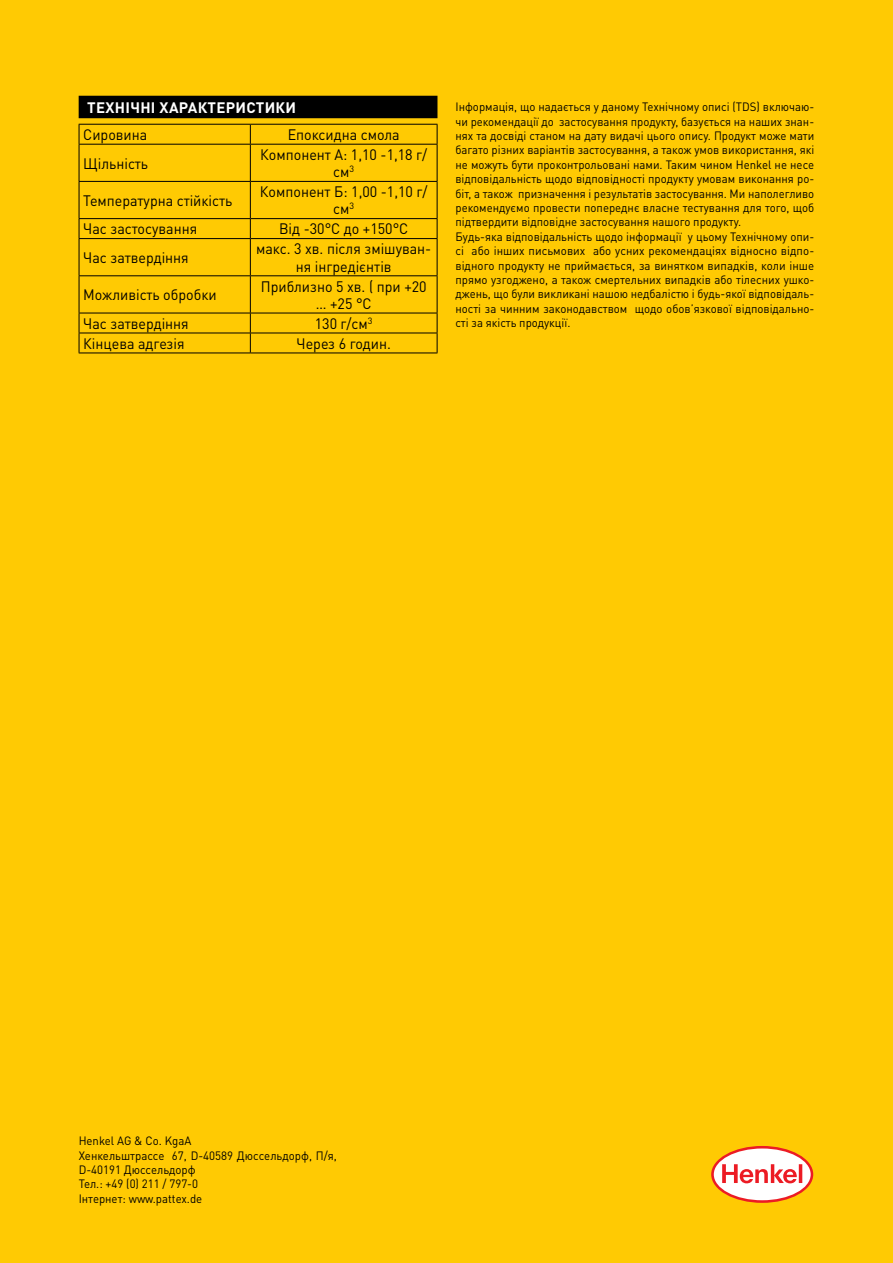
<style>
.page{position:relative;width:893px;height:1263px;background:#ffca03}
.page>*{position:absolute;margin:0;border:0;box-sizing:border-box;transform-origin:0 0}
._5_Table{font:15px/17.2px "DIN Pro";color:#000;text-align:center;scale:.95 1}
._2_MAIN{font:15px "DIN Pro";color:#000;scale:.95 1}
._2_LINE{font:700 15px "DIN Pro";letter-spacing:.02em;color:#fff}
._2_MAIN-2{font:12px/14.4px "DIN Pro";color:#000;text-align:justify;scale:.95 1}
._5_SMALL{font:12px/14.4px "DIN Pro";color:#000;scale:.95 1}
</style>
<div class="page">
<div style="left:79px;top:96px;width:358px;height:22px;background:#000"></div>
<hr style="left:79px;top:124px;width:171px;height:1px;background:#000">
<svg style="left:79px;top:125px;width:1px;height:19px"></svg>
<hr style="left:250px;top:124px;width:187px;height:1px;background:#000">
<svg style="left:250px;top:125px;width:1px;height:19px"></svg>
<svg style="left:437px;top:125px;width:1px;height:19px"></svg>
<hr style="left:79px;top:144px;width:171px;height:1px;background:#000">
<hr style="left:79px;top:145px;width:1px;height:36px;background:#000">
<hr style="left:250px;top:144px;width:187px;height:1px;background:#000">
<hr style="left:250px;top:145px;width:1px;height:36px;background:#000">
<hr style="left:437px;top:145px;width:1px;height:36px;background:#000">
<hr style="left:79px;top:181px;width:171px;height:1px;background:#000">
<hr style="left:79px;top:182px;width:1px;height:36px;background:#000">
<hr style="left:250px;top:181px;width:187px;height:1px;background:#000">
<hr style="left:250px;top:182px;width:1px;height:36px;background:#000">
<hr style="left:437px;top:182px;width:1px;height:36px;background:#000">
<hr style="left:79px;top:218px;width:171px;height:1px;background:#000">
<svg style="left:79px;top:219px;width:1px;height:19px"></svg>
<hr style="left:250px;top:218px;width:187px;height:1px;background:#000">
<svg style="left:250px;top:219px;width:1px;height:19px"></svg>
<svg style="left:437px;top:219px;width:1px;height:19px"></svg>
<hr style="left:79px;top:238px;width:171px;height:1px;background:#000">
<hr style="left:79px;top:239px;width:1px;height:36px;background:#000">
<hr style="left:250px;top:238px;width:187px;height:1px;background:#000">
<hr style="left:250px;top:239px;width:1px;height:36px;background:#000">
<hr style="left:437px;top:239px;width:1px;height:36px;background:#000">
<hr style="left:79px;top:275px;width:171px;height:1px;background:#000">
<hr style="left:79px;top:276px;width:1px;height:37px;background:#000">
<hr style="left:250px;top:275px;width:187px;height:1px;background:#000">
<hr style="left:250px;top:276px;width:1px;height:37px;background:#000">
<hr style="left:437px;top:276px;width:1px;height:37px;background:#000">
<hr style="left:79px;top:313px;width:171px;height:1px;background:#000">
<hr style="left:250px;top:313px;width:187px;height:1px;background:#000">
<hr style="left:79px;top:333px;width:171px;height:1px;background:#000">
<svg style="left:79px;top:313px;width:1px;height:40px"></svg>
<hr style="left:250px;top:333px;width:187px;height:1px;background:#000">
<svg style="left:250px;top:313px;width:1px;height:40px"></svg>
<svg style="left:437px;top:313px;width:1px;height:40px"></svg>
<hr style="left:79px;top:353px;width:171px;height:1px;background:#000">
<hr style="left:250px;top:353px;width:187px;height:1px;background:#000">
<svg style="left:711px;top:1146px;width:102px;height:57px"></svg>
<p class="_2_LINE" style="left:87px;top:95px;width:210px">ТЕХНІЧНІ ХАРАКТЕРИСТИКИ</p>
<p class="_2_MAIN" style="left:83px;top:124px;width:69px">Сировина</p>
<p class="_5_Table" style="left:288px;top:125px;width:120px">Епоксидна смола</p>
<p class="_2_MAIN" style="left:83px;top:153px;width:70px">Щільність</p>
<p class="_5_Table" style="left:260px;top:145px;width:177px">Компонент А: 1,10 -1,18 г/ cм<sup>3</sup></p>
<p class="_2_MAIN" style="left:83px;top:190px;width:158px">Температурна стійкість</p>
<p class="_5_Table" style="left:260px;top:182px;width:178px">Компонент Б: 1,00 -1,10 г/ cм<sup>3</sup></p>
<p class="_2_MAIN" style="left:83px;top:219px;width:121px">Час застосування</p>
<p class="_5_Table" style="left:279px;top:220px;width:138px">Від -30°C до +150°C</p>
<p class="_2_MAIN" style="left:83px;top:247px;width:113px">Час затвердіння</p>
<p class="_5_Table" style="left:256px;top:240px;width:186px">макс. 3 хв. після змішуван&shy;ня інгредієнтів</p>
<p class="_2_MAIN" style="left:83px;top:284px;width:142px">Можливість обробки</p>
<p class="_5_Table" style="left:261px;top:277px;width:176px">Приблизно 5 хв. ( при +20 … +25 °C</p>
<p class="_2_MAIN" style="left:83px;top:313px;width:113px">Час затвердіння</p>
<p class="_5_Table" style="left:315px;top:314px;width:62px">130 г/см<sup>3</sup></p>
<p class="_2_MAIN" style="left:83px;top:333px;width:108px">Кінцева адгезія</p>
<p class="_5_Table" style="left:297px;top:334px;width:101px">Через 6 годин.</p>
<p class="_2_MAIN-2" style="left:455px;top:99px;width:379px">Інформація, що надається у даному Технічному описі (TDS) включаю&shy;чи рекомендації до застосування продукту, базується на наших знан&shy;нях та досвіді станом на дату видачі цього опису. Продукт може мати багато різних варіантів застосування, а також умов використання, які не можуть бути проконтрольовані нами. Таким чином Henkel не несе відповідальність щодо відповідності продукту умовам виконання ро&shy;біт, а також призначення і результатів застосування. Ми наполегливо рекомендуємо провести попереднє власне тестування для того, щоб підтвердити відповідне застосування нашого продукту.</p>
<p class="_2_MAIN-2" style="left:455px;top:229px;width:379px">Будь-яка відповідальність щодо інформації у цьому Технічному опи&shy;сі або інших письмових або усних рекомендаціях відносно відпо&shy;відного продукту не приймається, за винятком випадків, коли інше прямо узгоджено, а також смертельних випадків або тілесних ушко&shy;джень, що були викликані нашою недбалістю і будь-якої відповідаль&shy;ності за чинним законодавством щодо обов’язкової відповідально&shy;сті за якість продукції.</p>
<p class="_5_SMALL" style="left:79px;top:1133px;width:120px">Henkel AG &amp; Co. KgaA</p>
<p class="_5_SMALL" style="left:79px;top:1147px;width:273px">Хенкельштрассе 67, D-40589 Дюссельдорф, П/я,<br>D-40191 Дюссельдорф</p>
<p class="_5_SMALL" style="left:79px;top:1176px;width:127px">Тел.: +49 (0) 211 / 797-0</p>
<p class="_5_SMALL" style="left:79px;top:1191px;width:132px">Інтернет: www.pattex.de</p>
</div>
